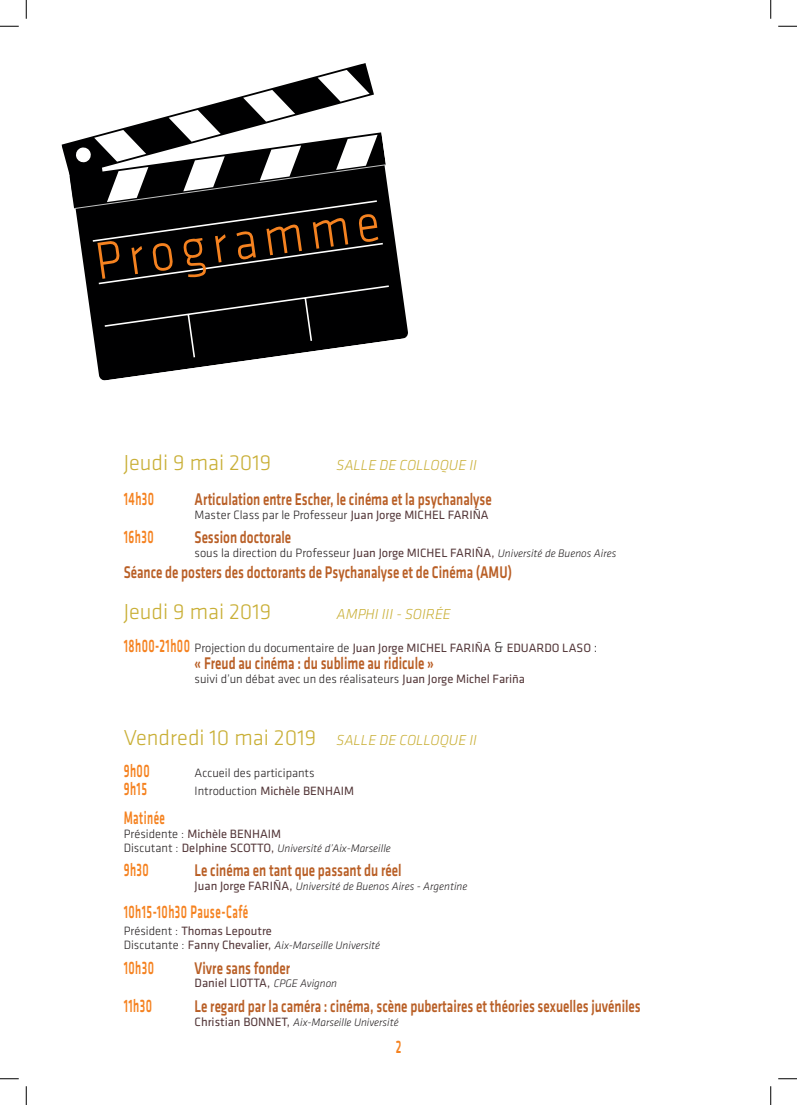
<style>
.page{position:relative;width:797px;height:1105px;background:#fff}
.page>*{position:absolute;margin:0;border:0;box-sizing:border-box;transform-origin:0 0}
.t1{font:300 54.5px "Klavika Basic";color:#f58220;scale:.9 1}
.t2{font:300 22.5px "Klavika Basic";color:#c9af36}
.t3{font:500 18.75px "Klavika";letter-spacing:.04em;color:#f58220;scale:.6 1}
.t4{font:500 17.5px "Klavika";color:#b95f26;scale:.75 1}
.t5{font:italic 300 15px "Klavika Basic";color:#c9af36}
.t6{font:300 12.5px "Klavika Basic";color:#231f20}
.t7{font:12.5px "Klavika";color:#533638}
.t8{font:italic 300 11.25px "Klavika";color:#231f20}
.s1{font-family:"Klavika";font-weight:400;color:#533638}
.s2{font-family:"Klavika";font-style:italic;font-size:11.25px}
.s3{font-weight:500;font-size:18.75px;color:#f58220}
.s4{font-family:"Klavika Basic";font-weight:300;color:#231f20}
.s5{font-family:"Klavika Basic";font-weight:300;font-size:15px;color:#231f20}
.s6{font-style:italic;font-size:15px}
.s7{font-family:"Klavika Basic";font-style:normal;font-size:12.5px}
.s8{font-weight:400;font-style:normal;font-size:12.5px;color:#533638}
.s9{font-weight:300;font-style:italic;font-size:11.25px;color:#231f20}
</style>
<div class="page">
<svg style="left:75px;top:176px;width:333px;height:205px"></svg>
<svg style="left:61px;top:63px;width:307px;height:99px"></svg>
<svg style="left:66px;top:70px;width:320px;height:139px"></svg>
<svg style="left:91px;top:199px;width:299px;height:160px;background:#0f0f10"></svg>
<svg style="left:0;top:25px;width:19px;height:2px"></svg>
<svg style="left:778px;top:25px;width:19px;height:2px"></svg>
<svg style="left:0;top:1078px;width:19px;height:1px"></svg>
<svg style="left:778px;top:1078px;width:19px;height:1px"></svg>
<svg style="left:25px;top:0;width:2px;height:19px"></svg>
<svg style="left:25px;top:1086px;width:2px;height:19px"></svg>
<svg style="left:770px;top:0;width:1px;height:19px"></svg>
<svg style="left:770px;top:1086px;width:1px;height:19px"></svg>
<p class="t1" style="left:91px;top:229px;width:320px;rotate:-8deg">Programme</p>
<p class="t2" style="left:124px;top:449px;width:149px">Jeudi 9 mai 2019</p>
<p class="t5" style="left:336px;top:456px;width:142px">SALLE DE COLLOQUE II</p>
<p class="t3" style="left:124px;top:489px;width:52px">14h30</p>
<p class="t4" style="left:195px;top:490px;width:397px">Articulation entre Escher, le cinéma et la psychanalyse</p>
<p class="t6" style="left:195px;top:507px;width:295px">Master Class par le Professeur <span class="s1">Juan Jorge MICHEL FARIÑA</span></p>
<p class="t3" style="left:124px;top:527px;width:52px">16h30</p>
<p class="t4" style="left:195px;top:528px;width:130px">Session doctorale</p>
<p class="t6" style="left:195px;top:545px;width:423px">sous la direction du Professeur <span class="s1">Juan Jorge MICHEL FARIÑA,</span> <span class="s2">Université de Buenos Aires</span></p>
<p class="t4" style="left:124px;top:563px;width:519px">Séance de posters des doctorants de Psychanalyse et de Cinéma (AMU)</p>
<p class="t2" style="left:124px;top:598px;width:149px">Jeudi 9 mai 2019</p>
<p class="t5" style="left:336px;top:605px;width:116px">AMPHI III - SOIRÉE</p>
<p class="t7" style="left:124px;top:640px;width:475px"><span class="s3">18h00-21h00</span> <span class="s4">Projection du documentaire de</span> Juan Jorge MICHEL FARIÑA <span class="s5">&amp;</span> EDUARDO LASO <span class="s5">:</span></p>
<p class="t4" style="left:195px;top:654px;width:320px">« Freud au cinéma : du sublime au ridicule »</p>
<p class="t6" style="left:195px;top:671px;width:332px">suivi d’un débat avec un des réalisateurs <span class="s1">Juan Jorge Michel Fariña</span></p>
<p class="t2" style="left:124px;top:724px;width:354px">Vendredi 10 mai 2019 <span class="s6">SALLE DE COLLOQUE II</span></p>
<p class="t3" style="left:124px;top:761px;width:45px">9h00</p>
<p class="t6" style="left:195px;top:766px;width:122px">Accueil des participants</p>
<p class="t3" style="left:124px;top:779px;width:40px">9h15</p>
<p class="t7" style="left:195px;top:784px;width:161px"><span class="s4">Introduction</span> Michèle BENHAIM</p>
<p class="t3" style="left:124px;top:807px;width:70px">Matinée</p>
<p class="t7" style="left:124px;top:827px;width:159px"><span class="s4">Présidente :</span> Michèle BENHAIM</p>
<p class="t8" style="left:124px;top:842px;width:268px"><span class="s7">Discutant :</span> <span class="s8">Delphine SCOTTO,</span> Université d’Aix-Marseille</p>
<p class="t3" style="left:124px;top:860px;width:43px">9h30</p>
<p class="t4" style="left:195px;top:861px;width:277px">Le cinéma en tant que passant du réel</p>
<p class="t8" style="left:195px;top:880px;width:274px"><span class="s8">Juan Jorge FARIÑA,</span> Université de Buenos Aires - Argentine</p>
<p class="t3" style="left:124px;top:901px;width:209px">10h15-10h30 Pause-Café</p>
<p class="t7" style="left:124px;top:924px;width:150px"><span class="s4">Président :</span> Thomas Lepoutre</p>
<p class="t8" style="left:124px;top:939px;width:258px"><span class="s7">Discutante :</span> <span class="s8">Fanny Chevalier,</span> Aix-Marseille Université</p>
<p class="t3" style="left:124px;top:957px;width:52px">10h30</p>
<p class="t4" style="left:195px;top:958px;width:129px">Vivre sans fonder</p>
<p class="t7" style="left:195px;top:976px;width:144px">Daniel LIOTTA, <span class="s9">CPGE Avignon</span></p>
<p class="t3" style="left:124px;top:995px;width:49px">11h30</p>
<p class="t4" style="left:195px;top:996px;width:596px">Le regard par la caméra : cinéma, scène pubertaires et théories sexuelles juvéniles</p>
<p class="t8" style="left:195px;top:1016px;width:206px"><span class="s8">Christian BONNET,</span> Aix-Marseille Université</p>
<p class="t3" style="left:395px;top:1037px;width:11px">2</p>
</div>
